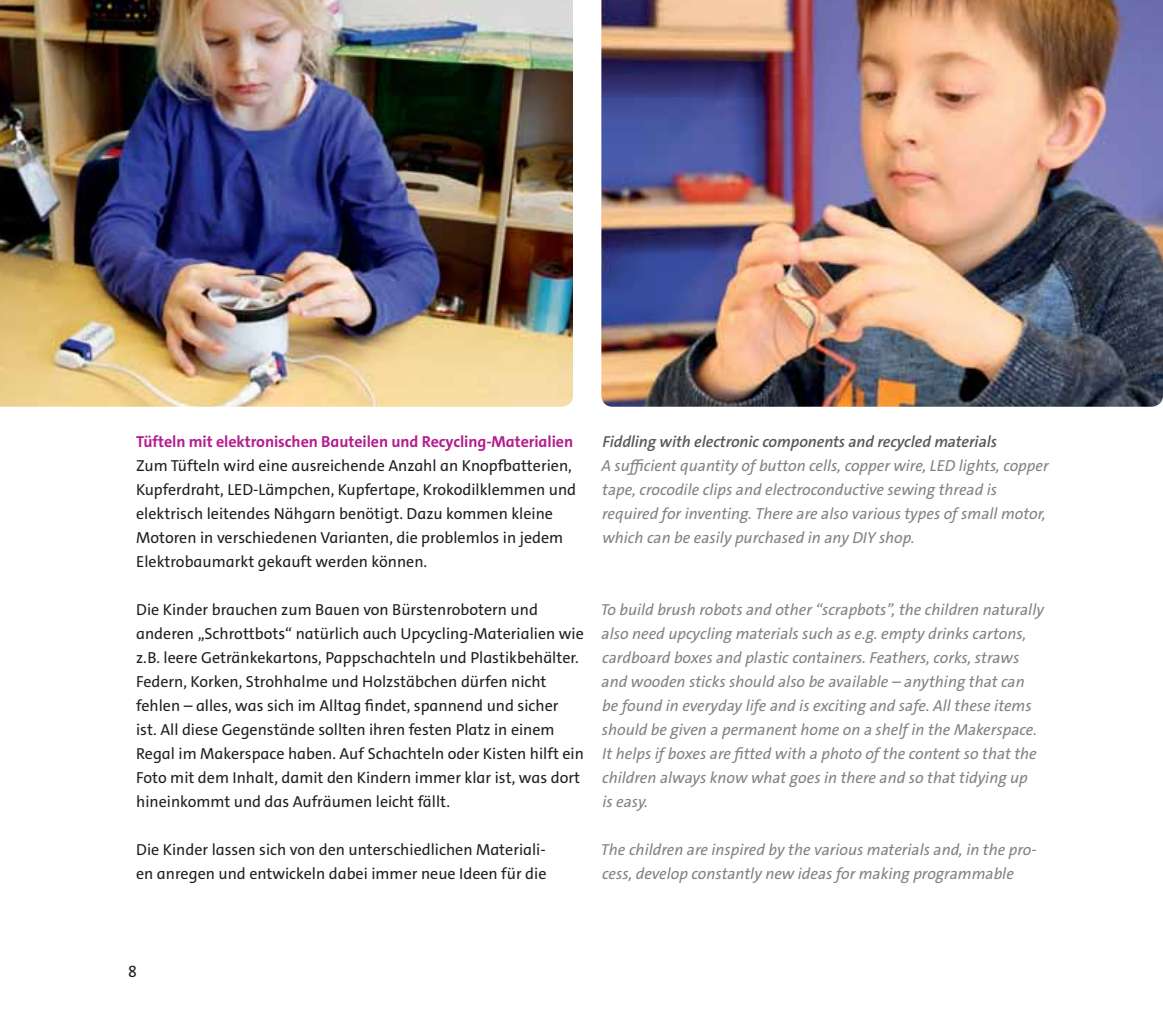
<style>
.page{position:relative;width:1163px;height:1021px;background:#fff}
.page>*{position:absolute;margin:0;border:0;box-sizing:border-box;transform-origin:0 0}
.t1{font:16px/24px "The Sans C4 s";color:#231f20}
.t2{font:italic 16px/24px "The Sans C4 s";color:#808285}
.t3{font:700 16px "The Sans C4 s";letter-spacing:-.005em;color:#b41e8e}
.t4{font:italic 600 16px "The Sans C4 s";letter-spacing:-.005em;color:#58595b}
</style>
<div class="page">
<img style="left:1162px;top:118px;width:1px;height:281px">
<img style="left:601px;top:0;width:561px;height:407px">
<img style="left:0;top:0;width:573px;height:407px">
<p class="t3" style="left:136px;top:435px;width:438px">Tüfteln mit elektronischen Bauteilen und Recycling-Materialien</p>
<p class="t1" style="left:136px;top:455px;width:441px">Zum Tüfteln wird eine ausreichende Anzahl an Knopfbatterien, Kupferdraht, LED-Lämpchen, Kupfertape, Krokodilklemmen und elektrisch leitendes Nähgarn benötigt. Dazu kommen kleine Motoren in verschiedenen Varianten, die problemlos in jedem Elektrobaumarkt gekauft werden können.</p>
<p class="t1" style="left:136px;top:599px;width:449px">Die Kinder brauchen zum Bauen von Bürstenrobotern und anderen „Schrottbots“ natürlich auch Upcycling-Materialien wie z. B. leere Getränkekartons, Pappschachteln und Plastikbehälter.<br>Federn, Korken, Strohhalme und Holzstäbchen dürfen nicht fehlen – alles, was sich im Alltag findet, spannend und sicher<br>ist. All diese Gegenstände sollten ihren festen Platz in einem Regal im Makerspace haben. Auf Schachteln oder Kisten hilft ein Foto mit dem Inhalt, damit den Kindern immer klar ist, was dort hineinkommt und das Aufräumen leicht fällt.</p>
<p class="t1" style="left:136px;top:839px;width:412px">Die Kinder lassen sich von den unterschiedlichen Materiali&shy;en anregen und entwickeln dabei immer neue Ideen für die</p>
<p class="t4" style="left:602px;top:435px;width:396px">Fiddling with electronic components and recycled materials</p>
<p class="t2" style="left:601px;top:455px;width:448px">A sufficient quantity of button cells, copper wire, LED lights, copper tape, crocodile clips and electroconductive sewing thread is required for inventing. There are also various types of small motor, which can be easily purchased in any DIY shop.</p>
<p class="t2" style="left:600px;top:599px;width:444px">To build brush robots and other “scrapbots”, the children naturally also need upcycling materials such as e.g. empty drinks cartons, cardboard boxes and plastic containers. Feathers, corks, straws and wooden sticks should also be available – anything that can be found in everyday life and is exciting and safe. All these items should be given a permanent home on a shelf in the Makerspace.<br>It helps if boxes are fitted with a photo of the content so that the children always know what goes in there and so that tidying up<br>is easy.</p>
<p class="t2" style="left:600px;top:839px;width:437px">The children are inspired by the various materials and, in the pro&shy;cess, develop constantly new ideas for making programmable</p>
<p class="t1" style="left:128px;top:960px;width:10px">8</p>
</div>
